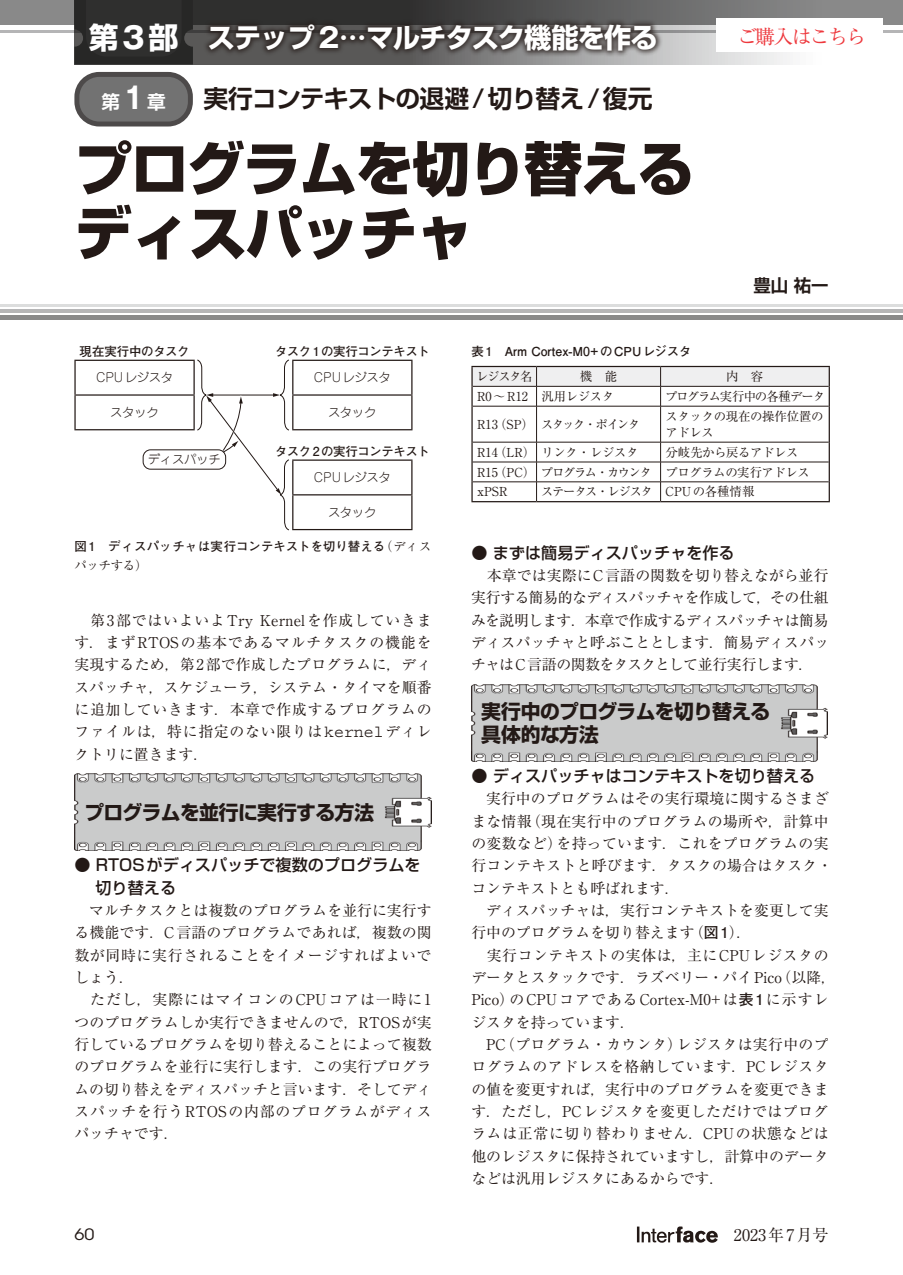
<style>
.page{position:relative;width:903px;height:1275px;background:#fff}
.page>*{position:absolute;margin:0;border:0;box-sizing:border-box;transform-origin:0 0}
.t1{font:800 58.27px/64.4px "Shin Go Pro";letter-spacing:-.035em;color:#231916}
.t2{font:700 27.3px "Shin Go Pro";letter-spacing:-.035em;color:#fff}
.t3{font:700 24.85px "Shin Go Pro De";letter-spacing:-.035em;color:#231916}
.t4{font:700 19.78px/22.4px "Shin Go Pro";letter-spacing:-.035em;color:#231916}
.t5{font:19.78px "Ryumin Pr 6 N";letter-spacing:-.09em;color:#ee383d}
.t6{font:700 18.55px "Shin Go Pro De";color:#fff}
.t7{font:700 17.32px "Shin Go Pro De";color:#231916}
.t8{font:500 16.1px/22.4px "Shin Go Pro";color:#231916}
.t9{font:16.1px "Ryumin Pro";color:#231916}
.t10{font:15.58px "ITC Avant Garde Std";color:#231916;scale:1.11 1}
.t11{font:14.88px/22.4px "Ryumin Pro";color:#231916}
.t12{font:12.42px/19.8px "Ryumin Pro";letter-spacing:-.035em;color:#231916}
.t13{font:700 12.42px "Futo Go B101 Pro";color:#231916}
.t14{font:300 12.42px "Jun 101 Pro";letter-spacing:-.035em;color:#231916}
.t15{font:700 12.42px "Futo Go B101 Pro";letter-spacing:-.035em;color:#231916}
.t16{font:12.42px "Ryumin Pro";letter-spacing:-.085em;color:#231916}
.t17{font:12.42px "Ryumin Pro";letter-spacing:-.115em;color:#231916}
.t18{font:12.42px "Ryumin Pro";letter-spacing:-.095em;color:#231916}
.s1{font-size:29.75px}
.s2{font-family:"Gothic MB101 Pro";font-size:29.75px}
.s3{font-family:"Gothic MB101 Pro"}
.s4{font-family:"Gothic MB101 Pro De";font-size:29.75px}
.s5{font-family:"Gothic MB101 Pro De"}
.s6{font-family:"Ryumin Pro";font-weight:400}
.s7{font-family:"Courier Std";font-size:16.45px}
.s8{font-family:"Futo Go B101 Pro";font-weight:700}
</style>
<div class="page">
<svg style="left:637px;top:1226px;width:81px;height:17px"></svg>
<div style="left:0;top:0;width:903px;height:25px;background:#898989"></div>
<hr style="left:0;top:30px;width:903px;height:2px;background:#b5b5b6">
<hr style="left:0;top:309px;width:903px;height:4px;background:#b5b5b6">
<div style="left:0;top:315px;width:903px;height:5px;background:#898989"></div>
<hr style="left:0;top:304px;width:903px;height:2px;background:#dcdddd">
<img style="left:74px;top:774px;width:357px;height:77px">
<img style="left:471px;top:684px;width:357px;height:77px">
<svg style="left:471px;top:366px;width:359px;height:135px"></svg>
<hr style="left:471px;top:501px;width:65px;height:1px;background:#231916">
<hr style="left:536px;top:501px;width:124px;height:1px;background:#231916">
<hr style="left:660px;top:501px;width:170px;height:1px;background:#231916">
<hr style="left:74px;top:360px;width:121px;height:1px;background:#231916">
<hr style="left:74px;top:361px;width:2px;height:33px;background:#231916">
<hr style="left:74px;top:394px;width:121px;height:2px;background:#231916">
<hr style="left:74px;top:396px;width:2px;height:33px;background:#231916">
<hr style="left:74px;top:429px;width:121px;height:1px;background:#231916">
<svg style="left:75px;top:359px;width:337px;height:172px"></svg>
<div style="left:143px;top:450px;width:83px;height:19px;background:#fff;border-radius:7px"></div>
<div style="left:143px;top:449px;width:83px;height:20px;border:1px solid #231916;border-radius:7px"></div>
<div style="left:77px;top:74px;width:113px;height:50px;background:#727272;border-radius:22px"></div>
<div style="left:74px;top:72px;width:119px;height:54px;border:5px solid #4d4a4a;border-radius:22px"></div>
<svg style="left:74px;top:0;width:829px;height:64px"></svg>
<div style="left:202px;top:17px;width:461px;height:40px;background:#231916;opacity:.75"></div>
<div style="left:716px;top:18px;width:167px;height:34px;background:#fff"></div>
<h2 class="t2" style="left:89px;top:16px;width:571px"><span class="s1">第</span> <span class="s2">3</span> <span class="s1">部</span> ステップ <span class="s3">2…</span>マルチタスク機能を作る</h2>
<h3 class="t5" style="left:737px;top:21px;width:130px">ご購入はこちら</h3>
<p class="t6" style="left:101px;top:87px;width:66px">第<span class="s4">1</span>章</p>
<h3 class="t3" style="left:203px;top:78px;width:451px">実行コンテキストの退避 <span class="s5">/</span> 切り替え <span class="s5">/</span> 復元</h3>
<h1 class="t1" style="left:74px;top:130px;width:622px">プログラムを切り替えるディスパッチャ</h1>
<p class="t15" style="left:80px;top:341px;width:111px">現在実⾏中のタスク</p>
<p class="t15" style="left:275px;top:341px;width:156px">タスク 1 の実⾏コンテキスト</p>
<p class="t13" style="left:471px;top:341px;width:221px">表1　Arm Cortex-M0+のCPUレジスタ</p>
<p class="t7" style="left:753px;top:271px;width:77px">豊山 祐一</p>
<p class="t14" style="left:96px;top:368px;width:79px">CPUレジスタ</p>
<p class="t14" style="left:110px;top:403px;width:50px">スタック</p>
<p class="t14" style="left:148px;top:450px;width:75px">ディスパッチ</p>
<p class="t14" style="left:314px;top:368px;width:79px">CPUレジスタ</p>
<p class="t14" style="left:328px;top:403px;width:50px">スタック</p>
<p class="t15" style="left:275px;top:441px;width:156px">タスク 2 の実⾏コンテキスト</p>
<p class="t14" style="left:314px;top:468px;width:79px">CPUレジスタ</p>
<p class="t14" style="left:328px;top:502px;width:50px">スタック</p>
<p class="t13" style="left:74px;top:536px;width:359px">図1　ディスパッチャは実行コンテキストを切り替える<span class="s6">（ディス</span></p>
<p class="t12" style="left:74px;top:554px;width:75px">パッチする）</p>
<p class="t11" style="left:74px;top:608px;width:359px;text-align:justify">　第3部ではいよいよTry Kernelを作成していきます．まずRTOSの基本であるマルチタスクの機能を実現するため，第2部で作成したプログラムに，ディスパッチャ，スケジューラ，システム・タイマを順番に追加していきます．本章で作成するプログラムのファイルは，特に指定のない限りは<span class="s7">kernel</span>ディレクトリに置きます．</p>
<h3 class="t4" style="left:84px;top:799px;width:291px">プログラムを並行に実行する方法</h3>
<p class="t8" style="left:95px;top:852px;width:327px;text-indent:-21px">● RTOSがディスパッチで複数のプログラムを切り替える</p>
<p class="t11" style="left:74px;top:898px;width:359px;text-indent:15px">マルチタスクとは複数のプログラムを並行に実行する機能です．C言語のプログラムであれば，複数の関数が同時に実行されることをイメージすればよいでしょう．<br>　ただし，実際にはマイコンのCPUコアは一時に1つのプログラムしか実行できませんので，RTOSが実行しているプログラムを切り替えることによって複数のプログラムを並行に実行します．この実行プログラムの切り替えをディスパッチと言います．そしてディスパッチを行うRTOSの内部のプログラムがディスパッチャです．</p>
<p class="t12" style="left:476px;top:366px;width:58px">レジスタ名</p>
<p class="t12" style="left:580px;top:366px;width:39px">機　能</p>
<p class="t12" style="left:726px;top:366px;width:39px">内　容</p>
<p class="t12" style="left:477px;top:386px;width:139px">R0～R12 汎用レジスタ</p>
<p class="t18" style="left:665px;top:387px;width:162px">プログラム実行中の各種データ</p>
<p class="t17" style="left:477px;top:414px;width:165px">R13（SP）スタック・ポインタ</p>
<p class="t12" style="left:665px;top:407px;width:160px;line-height:16.1px">スタックの現在の操作位置のアドレス</p>
<p class="t12" style="left:477px;top:441px;width:163px">R14（LR）リンク・レジスタ</p>
<p class="t12" style="left:477px;top:441px;width:334px;text-indent:189px">分岐先から戻るアドレス<br>R15（PC）プログラム・カウンタ プログラムの実行アドレスxPSR</p>
<p class="t16" style="left:541px;top:482px;width:215px">ステータス・レジスタ CPU の各種情報</p>
<p class="t8" style="left:471px;top:539px;width:265px">● まずは簡易ディスパッチャを作る</p>
<p class="t11" style="left:471px;top:563px;width:360px;text-align:justify;text-indent:16px">本章では実際にC言語の関数を切り替えながら並行実行する簡易的なディスパッチャを作成して，その仕組みを説明します．本章で作成するディスパッチャは簡易ディスパッチャと呼ぶこととします．簡易ディスパッチャはC言語の関数をタスクとして並行実行します．</p>
<h3 class="t4" style="left:481px;top:698px;width:291px">実行中のプログラムを切り替える具体的な方法</h3>
<p class="t8" style="left:471px;top:763px;width:345px">● ディスパッチャはコンテキストを切り替える</p>
<p class="t11" style="left:471px;top:787px;width:362px;text-indent:15px">実行中のプログラムはその実行環境に関するさまざまな情報（現在実行中のプログラムの場所や，計算中の変数など）を持っています．これをプログラムの実行コンテキストと呼びます．タスクの場合はタスク・コンテキストとも呼ばれます．</p>
<p class="t11" style="left:471px;top:898px;width:366px;text-indent:15px">ディスパッチャは，実行コンテキストを変更して実行中のプログラムを切り替えます（<span class="s8">図1</span>）．<br>　実行コンテキストの実体は，主にCPUレジスタのデータとスタックです．ラズベリー・パイPico（以降，<br>Pico）のCPUコアであるCortex-M0+は<span class="s8">表1</span>に示すレジスタを持っています．<br>　PC（プログラム・カウンタ）レジスタは実行中のプログラムのアドレスを格納しています．PCレジスタの値を変更すれば，実行中のプログラムを変更できます．ただし，PCレジスタを変更しただけではプログラムは正常に切り替わりません．CPUの状態などは他のレジスタに保持されていますし，計算中のデータなどは汎用レジスタにあるからです．</p>
<p class="t10" style="left:74px;top:1225px;width:20px">60</p>
<p class="t9" style="left:718px;top:1222px;width:112px">　2023年7月号</p>
</div>
